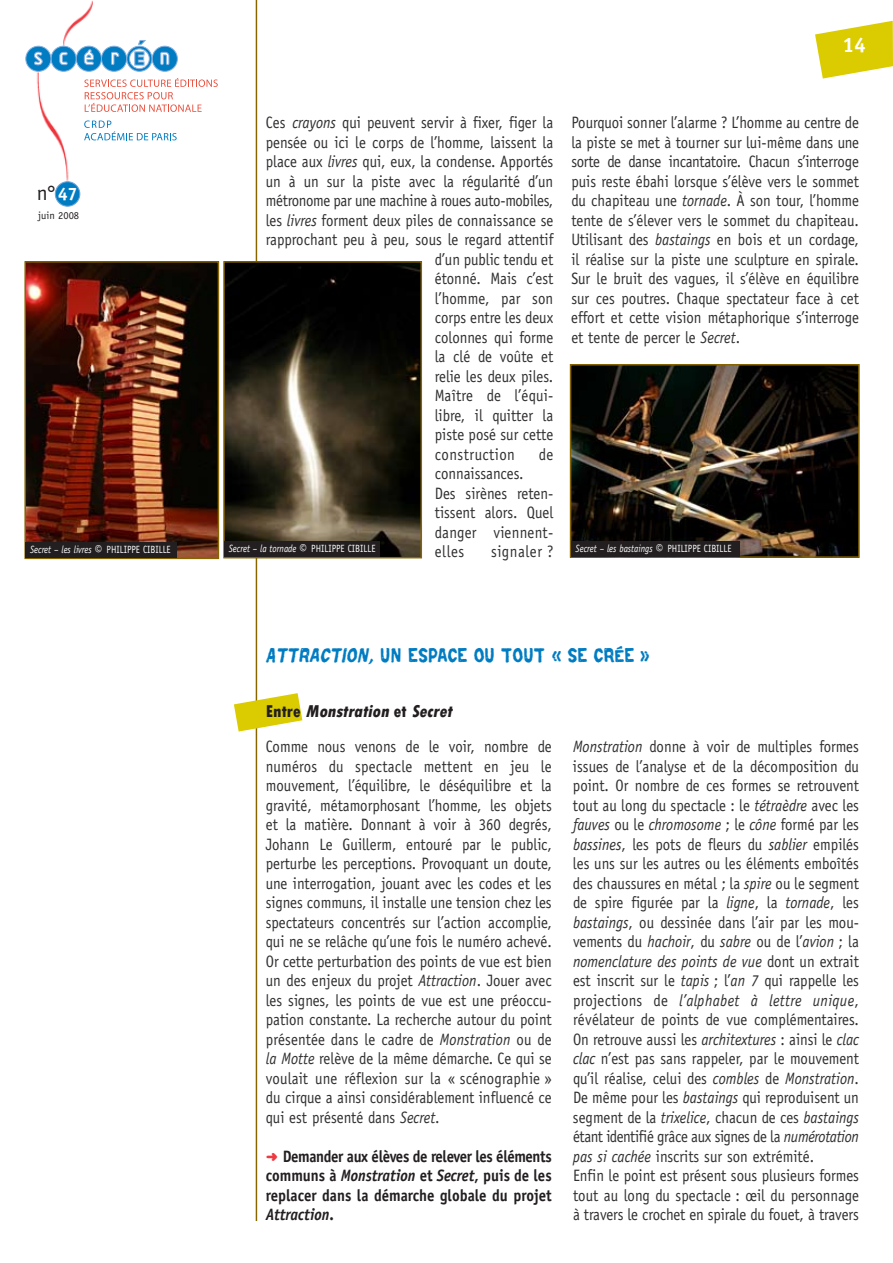
<style>
.page{position:relative;width:893px;height:1263px;background:#fff}
.page>*{position:absolute;margin:0;border:0;box-sizing:border-box;transform-origin:0 0}
.t1{font:21px "Officina Sans";color:#231f20}
.t2{font:700 21px "Officina Sans";color:#fff}
.t3{font:18px "Repent";letter-spacing:.025em;color:#007cc2;scale:.8 1}
.t4{font:italic 800 condensed 18px "Tw Cen";color:#231f20}
.t5{font:16.5px/19.5px "Officina Sans";color:#312f30;text-align:justify;scale:.9 1}
.t6{font:700 16.5px/19.5px "Officina Sans";color:#231f20;text-align:justify;scale:.9 1}
.t7{font:16.5px "Officina Sans";letter-spacing:-.02em;color:#312f30;scale:.9 1}
.t8{font:16.5px "Officina Sans";letter-spacing:.035em;color:#312f30;scale:.9 1}
.t9{font:16.5px "Officina Sans";letter-spacing:.04em;color:#312f30;scale:.9 1}
.t10{font:italic 10.5px "Officina Sans";color:#fff;scale:.85 1}
.t11{font:10.5px "Officina Sans";color:#fff;scale:.85 1}
.t12{font:10.5px "Officina Sans";color:#231f20}
.s1{font-style:italic}
.s2{font-weight:700;font-size:18px;color:#fff}
.s3{font-style:normal}
.s4{font-weight:700;font-style:normal;font-size:15.75px}
.s5{font-family:"Distro Bats";font-weight:400;font-size:13.5px;color:#ee3a41}
</style>
<div class="page">
<img style="left:63px;top:0;width:30px;height:40px">
<img style="left:36px;top:72px;width:41px;height:113px">
<img style="left:217px;top:0;width:72px;height:1220px">
<svg style="left:84px;top:78px;width:134px;height:34px"></svg>
<svg style="left:84px;top:120px;width:93px;height:20px"></svg>
<svg style="left:25px;top:40px;width:153px;height:32px"></svg>
<div style="left:55px;top:182px;width:25px;height:24px;background:#007cc2;border-radius:50%"></div>
<div style="left:55px;top:181px;width:25px;height:26px;border:1px solid #70a3d6;border-radius:50%"></div>
<svg style="left:815px;top:21px;width:78px;height:58px"></svg>
<svg style="left:234px;top:693px;width:68px;height:38px"></svg>
<img style="left:27px;top:264px;width:189px;height:292px">
<div style="left:24px;top:261px;width:195px;height:298px;border:2px solid #876500"></div>
<div style="left:26px;top:542px;width:151px;height:16px;background:#231f20"></div>
<img style="left:226px;top:264px;width:193px;height:291px">
<div style="left:223px;top:261px;width:199px;height:297px;border:2px solid #876500"></div>
<div style="left:225px;top:541px;width:155px;height:16px;background:#231f20"></div>
<img style="left:573px;top:367px;width:284px;height:188px">
<div style="left:570px;top:364px;width:290px;height:194px;border:2px solid #876500"></div>
<div style="left:571px;top:541px;width:168px;height:15px;background:#231f20"></div>
<p class="t2" style="left:843px;top:32px;width:25px">14</p>
<p class="t5" style="left:266px;top:113px;width:321px">Ces <span class="s1">crayons</span> qui peuvent servir à fixer, figer la</p>
<p class="t5" style="left:266px;top:132px;width:321px">pensée ou ici le corps de l’homme, laissent la</p>
<p class="t5" style="left:266px;top:152px;width:321px">place aux <span class="s1">livres</span> qui, eux, la condense. Apportés</p>
<p class="t5" style="left:266px;top:171px;width:321px">un à un sur la piste avec la régularité d’un</p>
<p class="t7" style="left:266px;top:191px;width:321px">métronome par une machine à roues auto-mobiles,</p>
<p class="t5" style="left:266px;top:210px;width:321px">les <span class="s1">livres</span> forment deux piles de connaissance se</p>
<p class="t5" style="left:266px;top:230px;width:321px">rapprochant peu à peu, sous le regard attentif</p>
<p class="t5" style="left:435px;top:249px;width:133px">d’un public tendu et</p>
<p class="t5" style="left:435px;top:269px;width:133px">étonné. Mais c’est</p>
<p class="t5" style="left:435px;top:288px;width:133px">l’homme, par son</p>
<p class="t5" style="left:435px;top:308px;width:133px">corps entre les deux</p>
<p class="t5" style="left:435px;top:327px;width:133px">colonnes qui forme</p>
<p class="t5" style="left:435px;top:347px;width:133px">la clé de voûte et</p>
<p class="t5" style="left:435px;top:366px;width:133px">relie les deux piles.</p>
<p class="t5" style="left:435px;top:386px;width:133px">Maître de l’équi-</p>
<p class="t5" style="left:435px;top:405px;width:133px">libre, il quitter la</p>
<p class="t5" style="left:435px;top:425px;width:133px">piste posé sur cette</p>
<p class="t8" style="left:435px;top:444px;width:91px">construction</p>
<p class="t5" style="left:539px;top:444px;width:18px">de</p>
<p class="t5" style="left:435px;top:464px;width:133px;text-align:left">connaissances.<br>Des sirènes reten&shy;tissent alors. Quel danger viennent&shy;elles</p>
<p class="t5" style="left:571px;top:113px;width:321px">Pourquoi sonner l’alarme ? L’homme au centre de la piste se met à tourner sur lui-même dans une sorte de danse incantatoire. Chacun s’interroge puis reste ébahi lorsque s’élève vers le sommet du chapiteau une <span class="s1">tornade</span>. À son tour, l’homme tente de s’élever vers le sommet du chapiteau.<br>Utilisant des <span class="s1">bastaings</span> en bois et un cordage, il réalise sur la piste une sculpture en spirale.<br>Sur le bruit des vagues, il s’élève en équilibre sur ces poutres. Chaque spectateur face à cet effort et cette vision métaphorique s’interroge et tente de percer le <span class="s1">Secret</span>.</p>
<p class="t1" style="left:37px;top:181px;width:42px">n° <span class="s2">47</span></p>
<p class="t12" style="left:38px;top:209px;width:42px">juin 2008</p>
<p class="t10" style="left:30px;top:543px;width:108px">Secret <span class="s3">–</span> les livres <span class="s4">©</span> <span class="s3">Philipp</span></p>
<p class="t11" style="left:136px;top:543px;width:42px">e Cibille</p>
<p class="t10" style="left:229px;top:543px;width:115px">Secret <span class="s3">–</span> la tornade <span class="s4">©</span> <span class="s3">Philipp</span></p>
<p class="t11" style="left:341px;top:543px;width:42px">e Cibille</p>
<p class="t10" style="left:576px;top:542px;width:126px">Secret <span class="s3">–</span> les bastaings <span class="s4">©</span> <span class="s3">Philipp</span></p>
<p class="t11" style="left:697px;top:542px;width:42px">e Cibille</p>
<p class="t9" style="left:491px;top:542px;width:71px">signaler ?</p>
<p class="t3" style="left:266px;top:645px;width:481px"><span class="s1">ATTRACTION</span>, UN ESPACE OU TOUT « SE CRÉE »</p>
<p class="t4" style="left:266px;top:701px;width:191px"><span class="s3">E n t r e</span> Monstration <span class="s3">e t</span> Secret</p>
<p class="t5" style="left:266px;top:737px;width:319px">Comme nous venons de le voir, nombre de numéros du spectacle mettent en jeu le mouvement, l’équilibre, le déséquilibre et la gravité, métamorphosant l’homme, les objets et la matière. Donnant à voir à 360 degrés, Johann Le Guillerm, entouré par le public, perturbe les perceptions. Provoquant un doute, une interrogation, jouant avec les codes et les signes communs, il installe une tension chez les spectateurs concentrés sur l’action accomplie, qui ne se relâche qu’une fois le numéro achevé.<br>Or cette perturbation des points de vue est bien un des enjeux du projet <span class="s1">Attraction</span>. Jouer avec les signes, les points de vue est une préoccu&shy;pation constante. La recherche autour du point présentée dans le cadre de <span class="s1">Monstration</span> ou de <span class="s1">la Motte</span> relève de la même démarche. Ce qui se voulait une réflexion sur la « scénographie » du cirque a ainsi considérablement influencé ce qui est présenté dans <span class="s1">Secret</span>.</p>
<p class="t6" style="left:266px;top:1146px;width:319px"><span class="s5">b</span> Demander aux élèves de relever les éléments communs à <span class="s1">Monstration</span> et <span class="s1">Secret</span>, puis de les replacer dans la démarche globale du projet <span class="s1">Attraction</span>.</p>
<p class="t5" style="left:573px;top:737px;width:319px;text-align:left"><span class="s1">Monstration</span> donne à voir de multiples formes issues de l’analyse et de la décomposition du point. Or nombre de ces formes se retrouvent tout au long du spectacle : le <span class="s1">tétraèdre</span> avec les <span class="s1">fauves</span> ou le <span class="s1">chromosome</span> ; le <span class="s1">cône</span> formé par les <span class="s1">bassines</span>, les pots de fleurs du <span class="s1">sablier</span> empilés les uns sur les autres ou les éléments emboîtés des chaussures en métal ; la <span class="s1">spire</span> ou le segment de spire figurée par la <span class="s1">ligne</span>, la <span class="s1">tornade</span>, les <span class="s1">bastaings</span>, ou dessinée dans l’air par les mou&shy;vements du <span class="s1">hachoir</span>, du <span class="s1">sabre</span> ou de l’<span class="s1">avion</span> ; la <span class="s1">nomenclature des points de vue</span> dont un extrait est inscrit sur le <span class="s1">tapis</span> ; l’<span class="s1">an 7</span> qui rappelle les projections de <span class="s1">l’alphabet à lettre unique</span>, révélateur de points de vue complémentaires.<br>On retrouve aussi les <span class="s1">architextures</span> : ainsi le <span class="s1">clac clac</span> n’est pas sans rappeler, par le mouvement qu’il réalise, celui des <span class="s1">combles</span> de <span class="s1">Monstration</span>.<br>De même pour les <span class="s1">bastaings</span> qui reproduisent un segment de la <span class="s1">trixelice</span>, chacun de ces <span class="s1">bastaings </span>étant identifié grâce aux signes de la <span class="s1">numérotation pas si cachée</span> inscrits sur son extrémité.<br>Enfin le point est présent sous plusieurs formes tout au long du spectacle : œil du personnage à travers le crochet en spirale du fouet, à travers</p>
</div>
